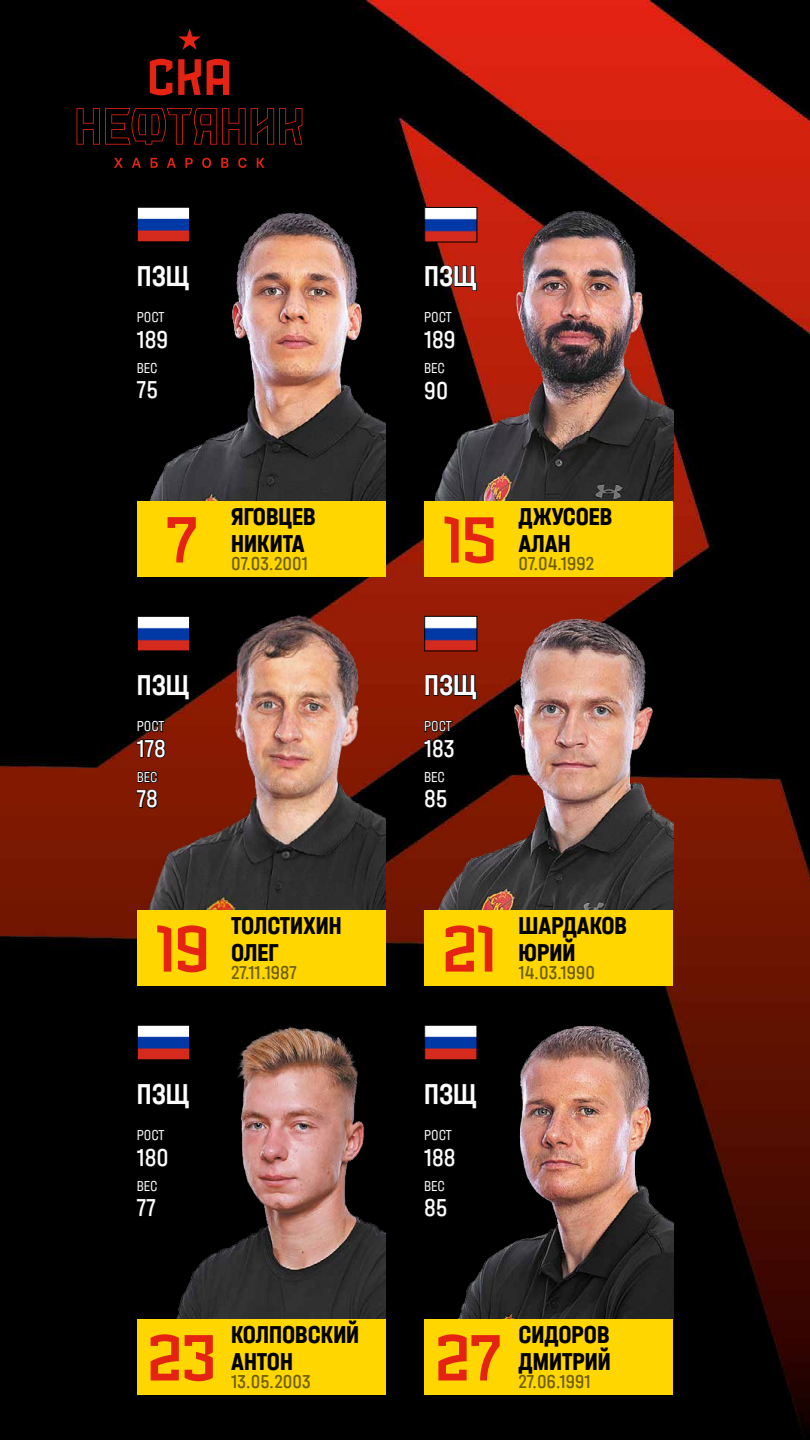
<style>
.page{position:relative;width:810px;height:1440px;background:#fff}
.page>*{position:absolute;margin:0;border:0;box-sizing:border-box;transform-origin:0 0}
.t1{font:66.22px "Q10 XSKA Neftyanik";letter-spacing:-.015em;color:#e42313}
.t2{font:500 30.3px "Halvar Eng";color:#fff}
.t3{font:700 25.72px/27.2px "Halvar Eng";color:#000}
.t4{font:25.72px/50.6px "Halvar Eng";color:#fff}
.t5{font:19.65px "Halvar Eng";color:#6d5e00}
.t6{font:300 15.15px "Halvar Eng";color:#fff}
</style>
<div class="page">
<img style="left:0;top:0;width:810px;height:1440px">
<svg style="left:77px;top:28px;width:225px;height:140px;background:#170301"></svg>
<img style="left:137px;top:207px;width:249px;height:294px">
<div style="left:137px;top:501px;width:249px;height:76px;background:#ffd600"></div>
<svg style="left:136px;top:310px;width:33px;height:40px"></svg>
<svg style="left:136px;top:361px;width:23px;height:39px"></svg>
<svg style="left:137px;top:264px;width:53px;height:28px"></svg>
<img style="left:139px;top:209px;width:49px;height:31px">
<div style="left:137px;top:207px;width:53px;height:35px;border:1px solid #000"></div>
<img style="left:137px;top:1025px;width:249px;height:294px">
<div style="left:137px;top:1319px;width:249px;height:76px;background:#ffd600"></div>
<svg style="left:136px;top:1128px;width:33px;height:40px"></svg>
<svg style="left:136px;top:1179px;width:23px;height:39px"></svg>
<svg style="left:137px;top:1082px;width:53px;height:28px"></svg>
<img style="left:139px;top:1027px;width:49px;height:31px">
<div style="left:137px;top:1025px;width:53px;height:35px;border:1px solid #000"></div>
<img style="left:424px;top:1025px;width:249px;height:294px">
<div style="left:424px;top:1319px;width:249px;height:76px;background:#ffd600"></div>
<svg style="left:423px;top:1128px;width:33px;height:40px"></svg>
<svg style="left:424px;top:1179px;width:24px;height:39px"></svg>
<svg style="left:424px;top:1082px;width:54px;height:28px;background:#030303"></svg>
<img style="left:426px;top:1027px;width:49px;height:31px">
<img style="left:424px;top:207px;width:249px;height:295px">
<div style="left:424px;top:502px;width:249px;height:75px;background:#ffd600"></div>
<svg style="left:423px;top:310px;width:33px;height:40px"></svg>
<svg style="left:424px;top:361px;width:25px;height:40px"></svg>
<svg style="left:424px;top:264px;width:54px;height:28px;background:#480f08"></svg>
<img style="left:426px;top:209px;width:49px;height:31px">
<div style="left:424px;top:207px;width:53px;height:35px;border:1px solid #000"></div>
<img style="left:137px;top:616px;width:249px;height:294px">
<div style="left:137px;top:910px;width:249px;height:76px;background:#ffd600"></div>
<svg style="left:136px;top:719px;width:30px;height:40px"></svg>
<svg style="left:136px;top:770px;width:23px;height:40px"></svg>
<svg style="left:137px;top:673px;width:53px;height:28px"></svg>
<img style="left:139px;top:618px;width:49px;height:31px">
<div style="left:137px;top:616px;width:53px;height:35px;border:1px solid #000"></div>
<img style="left:424px;top:616px;width:249px;height:294px">
<div style="left:424px;top:910px;width:249px;height:76px;background:#ffd600"></div>
<svg style="left:423px;top:719px;width:32px;height:40px"></svg>
<svg style="left:424px;top:770px;width:24px;height:40px"></svg>
<svg style="left:424px;top:673px;width:54px;height:28px;background:#601404"></svg>
<img style="left:426px;top:618px;width:49px;height:31px">
<div style="left:424px;top:616px;width:53px;height:35px;border:1px solid #000"></div>
<p class="t2" style="left:137px;top:258px;width:54px">ПЗЩ</p>
<p class="t2" style="left:424px;top:258px;width:54px">ПЗЩ</p>
<p class="t6" style="left:137px;top:308px;width:29px">РОСТ</p>
<p class="t6" style="left:424px;top:309px;width:29px">РОСТ</p>
<p class="t4" style="left:137px;top:313px;width:33px">189<br>75</p>
<p class="t6" style="left:137px;top:359px;width:22px">ВЕС</p>
<p class="t4" style="left:424px;top:314px;width:33px">189<br>90</p>
<p class="t6" style="left:424px;top:359px;width:22px">ВЕС</p>
<h1 class="t1" style="left:164px;top:501px;width:36px">7</h1>
<p class="t3" style="left:231px;top:502px;width:86px">ЯГОВЦЕВ<br>НИКИТА</p>
<p class="t5" style="left:231px;top:552px;width:78px">07.03.2001</p>
<h1 class="t1" style="left:441px;top:501px;width:57px">15</h1>
<p class="t3" style="left:519px;top:502px;width:95px">ДЖУСОЕВ<br>АЛАН</p>
<p class="t5" style="left:519px;top:552px;width:77px">07.04.1992</p>
<p class="t2" style="left:137px;top:667px;width:54px">ПЗЩ</p>
<p class="t2" style="left:424px;top:667px;width:54px">ПЗЩ</p>
<p class="t6" style="left:137px;top:718px;width:29px">РОСТ</p>
<p class="t6" style="left:424px;top:718px;width:29px">РОСТ</p>
<p class="t4" style="left:137px;top:722px;width:31px">178<br>78</p>
<p class="t6" style="left:137px;top:768px;width:22px">ВЕС</p>
<p class="t4" style="left:424px;top:722px;width:32px">183<br>85</p>
<p class="t6" style="left:424px;top:768px;width:22px">ВЕС</p>
<h1 class="t1" style="left:154px;top:910px;width:57px">19</h1>
<p class="t3" style="left:231px;top:911px;width:112px">ТОЛСТИХИН<br>ОЛЕГ</p>
<p class="t5" style="left:231px;top:961px;width:67px">27.11.1987</p>
<h1 class="t1" style="left:442px;top:910px;width:55px">21</h1>
<p class="t3" style="left:519px;top:911px;width:110px">ШАРДАКОВ<br>ЮРИЙ</p>
<p class="t5" style="left:519px;top:961px;width:78px">14.03.1990</p>
<p class="t2" style="left:137px;top:1076px;width:54px">ПЗЩ</p>
<p class="t2" style="left:424px;top:1076px;width:54px">ПЗЩ</p>
<p class="t6" style="left:137px;top:1126px;width:29px">РОСТ</p>
<p class="t6" style="left:424px;top:1126px;width:29px">РОСТ</p>
<p class="t4" style="left:137px;top:1131px;width:33px">180<br>77</p>
<p class="t6" style="left:137px;top:1177px;width:22px">ВЕС</p>
<p class="t4" style="left:424px;top:1131px;width:33px">188<br>85</p>
<p class="t6" style="left:424px;top:1177px;width:22px">ВЕС</p>
<h1 class="t1" style="left:147px;top:1319px;width:70px">23</h1>
<p class="t3" style="left:231px;top:1320px;width:129px">КОЛПОВСКИЙ<br>АНТОН</p>
<p class="t5" style="left:231px;top:1370px;width:81px">13.05.2003</p>
<h1 class="t1" style="left:435px;top:1319px;width:69px">27</h1>
<p class="t3" style="left:519px;top:1320px;width:94px">СИДОРОВ<br>ДМИТРИЙ</p>
<p class="t5" style="left:519px;top:1370px;width:74px">27.06.1991</p>
</div>
